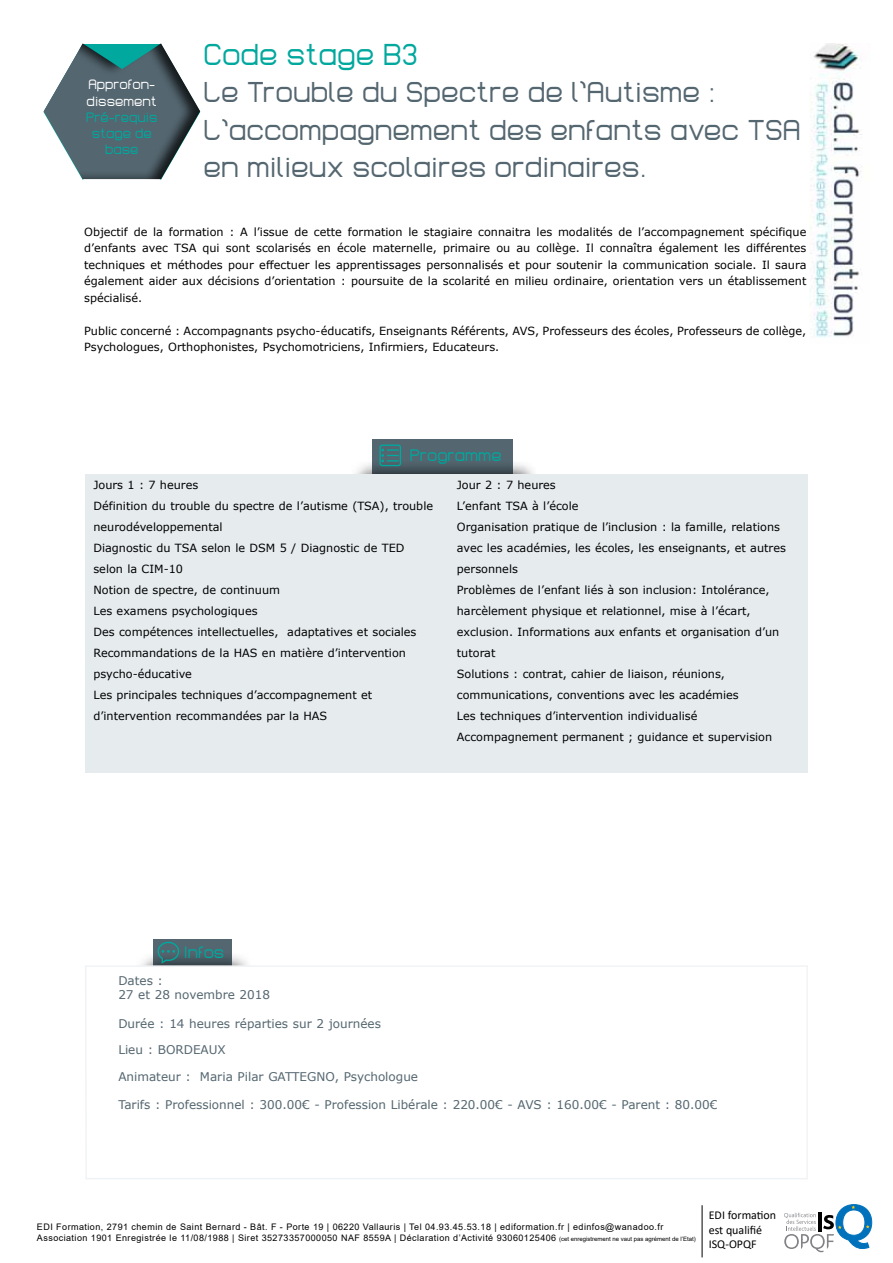
<style>
.page{position:relative;width:893px;height:1263px;background:#fff}
.page>*{position:absolute;margin:0;border:0;box-sizing:border-box;transform-origin:0 0}
.t1{font:30px "Lastwaerkregular";color:#00a89e}
.t2{font:28.5px/37.5px "Lastwaerkregular";color:#546670}
.t3{font:16.5px "Lastwaerkregular";color:#00a89e}
.t4{font:13.5px/16.2px "Lastwaerkregular";color:#00a89e;text-align:center}
.t5{font:13.5px/16.2px "Lastwaerkregular";color:#fff}
.t6{font:12px/14.4px "Verdana";color:#546670}
.t7{font:12px/14.4px "Calibri";color:#000}
.t8{font:11.25px/21px "Verdana";color:#000}
.t9{font:9px/10.8px "Arial";letter-spacing:.05em;color:#000}
.s1{font-size:6px}
</style>
<div class="page">
<svg style="left:784px;top:1204px;width:88px;height:48px"></svg>
<hr style="left:702px;top:1205px;width:1px;height:52px;background:#000">
<img style="left:810px;top:44px;width:52px;height:294px">
<div style="left:372px;top:439px;width:140px;height:85px;background:#546670"></div>
<div style="left:350px;top:459px;width:190px;height:64px;background:#000;opacity:.8"></div>
<svg style="left:379px;top:444px;width:22px;height:22px"></svg>
<div style="left:85px;top:474px;width:723px;height:299px;background:#e6ebee"></div>
<div style="left:41px;top:41px;width:160px;height:138px;background:#000;opacity:.75"></div>
<div style="left:154px;top:940px;width:78px;height:85px;background:#546670"></div>
<div style="left:135px;top:951px;width:118px;height:64px;background:#000;opacity:.8"></div>
<div style="left:86px;top:966px;width:721px;height:213px;background:#fff"></div>
<div style="left:85px;top:965px;width:723px;height:214px;border:2px solid #f0f3f5"></div>
<svg style="left:158px;top:942px;width:21px;height:22px"></svg>
<p class="t5" style="left:87px;top:76px;width:72px">Approfon&shy;dissement</p>
<p class="t4" style="left:86px;top:108px;width:73px">Pré-requis stage de base</p>
<h1 class="t1" style="left:203px;top:35px;width:216px">Code stage B3</h1>
<h2 class="t2" style="left:203px;top:72px;width:599px">Le Trouble du Spectre de l’Autisme :<br>L’accompagnement des enfants avec TSA en milieux scolaires ordinaires.</h2>
<p class="t8" style="left:84px;top:223px;width:724px;line-height:16.5px;text-align:justify">Objectif de la formation : A l’issue de cette formation le stagiaire connaitra les modalités de l’accompagnement spécifique d’enfants avec TSA qui sont scolarisés en école maternelle, primaire ou au collège. Il connaîtra également les différentes techniques et méthodes pour effectuer les apprentissages personnalisés et pour soutenir la communication sociale. Il saura également aider aux décisions d’orientation : poursuite de la scolarité en milieu ordinaire, orientation vers un établissement spécialisé.</p>
<p class="t8" style="left:84px;top:322px;width:724px;line-height:16.5px">Public concerné : Accompagnants psycho-éducatifs, Enseignants Référents, AVS, Professeurs des écoles, Professeurs de collège,<br>Psychologues, Orthophonistes, Psychomotriciens, Infirmiers, Educateurs.</p>
<h3 class="t3" style="left:410px;top:445px;width:93px">Programme</h3>
<p class="t8" style="left:93px;top:474px;width:341px">Jours 1 : 7 heures<br>Définition du trouble du spectre de l’autisme (TSA), trouble neurodéveloppemental<br>Diagnostic du TSA selon le DSM 5 / Diagnostic de TED selon la CIM-10<br>Notion de spectre, de continuum<br>Les examens psychologiques<br>Des compétences intellectuelles, adaptatives et sociales Recommandations de la HAS en matière d’intervention psycho-éducative<br>Les principales techniques d’accompagnement et d’intervention recommandées par la HAS</p>
<p class="t8" style="left:457px;top:474px;width:331px">Jour 2 : 7 heures<br>L’enfant TSA à l’école<br>Organisation pratique de l’inclusion : la famille, relations avec les académies, les écoles, les enseignants, et autres personnels<br>Problèmes de l’enfant liés à son inclusion: Intolérance, harcèlement physique et relationnel, mise à l’écart, exclusion. Informations aux enfants et organisation d’un tutorat<br>Solutions : contrat, cahier de liaison, réunions, communications, conventions avec les académies<br>Les techniques d’intervention individualisé Accompagnement permanent ; guidance et supervision</p>
<h3 class="t3" style="left:184px;top:942px;width:42px">Infos</h3>
<p class="t6" style="left:118px;top:973px;width:153px">Dates :<br>27 et 28 novembre 2018</p>
<p class="t6" style="left:118px;top:1016px;width:264px">Durée : 14 heures réparties sur 2 journées</p>
<p class="t6" style="left:118px;top:1036px;width:301px;line-height:26.4px">Lieu : BORDEAUX<br>Animateur : Maria Pilar GATTEGNO, Psychologue</p>
<p class="t6" style="left:118px;top:1098px;width:601px">Tarifs : Professionnel : 300.00€ - Profession Libérale : 220.00€ - AVS : 160.00€ - Parent : 80.00€</p>
<p class="t9" style="left:37px;top:1221px;width:660px">EDI Formation, 2791 chemin de Saint Bernard - Bât. F - Porte 19 | 06220 Vallauris | Tel 04.93.45.53.18 | ediformation.fr | edinfos@wanadoo.fr<br>Association 1901 Enregistrée le 11/08/1988 | Siret 35273357000050 NAF 8559A | Déclaration d’Activité 93060125406 <span class="s1">(cet enregistrement ne vaut pas agrément de l’Etat)</span></p>
<p class="t7" style="left:709px;top:1208px;width:69px">EDI formation est qualifié<br>ISQ-OPQF</p>
</div>
